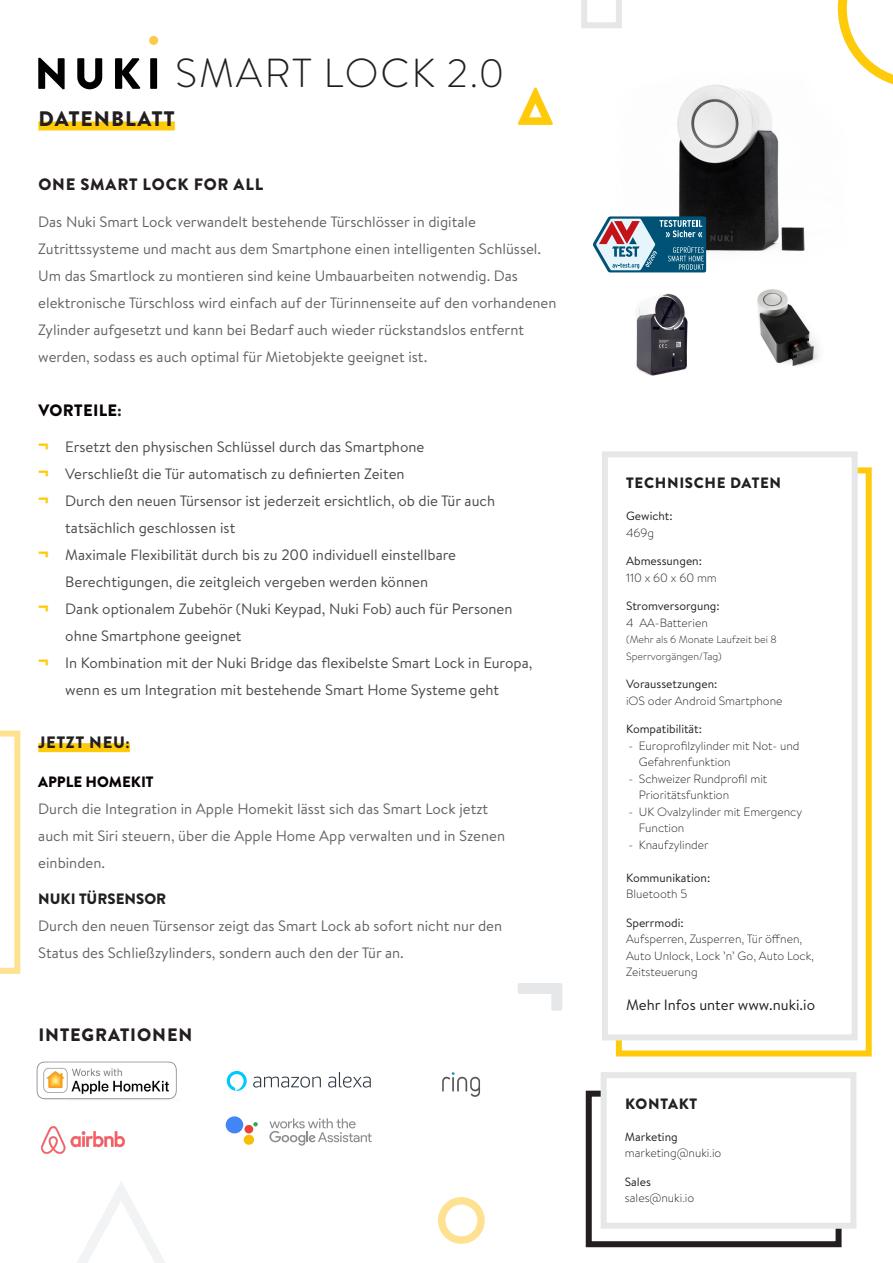
<style>
.page{position:relative;width:893px;height:1263px;background:#fff}
.page>*{position:absolute;margin:0;border:0;box-sizing:border-box;transform-origin:0 0}
.t1{font:900 52.5px "Brandon Grotesque";color:#feca0a}
.t2{font:300 40.5px "Brandon Grotesque";letter-spacing:.05em;color:#231f20}
.t3{font:900 21px "Brandon Grotesque";letter-spacing:.05em;color:#231f20}
.t4{font:900 18px "Brandon Grotesque";letter-spacing:.05em;color:#231f20}
.t5{font:900 16.5px "Brandon Grotesque";letter-spacing:.05em;color:#231f20}
.t6{font:900 16.5px "Brandon Grotesque";letter-spacing:.02em;color:#080302}
.t7{font:15px/27px "Brandon Text";color:#636366}
.t8{font:15px/27px "Brandon Text";color:#4b4948}
.t9{font:15px "Brandon Text";color:#231f20}
.t10{font:900 15px "Brandon Grotesque";letter-spacing:.04em;color:#231f20}
.t11{font:900 15px "Brandon Grotesque";color:#231f20}
.t12{font:900 15px "Brandon Grotesque";color:#080302}
.t13{font:300 12px/16.5px "Brandon Text";color:#231f20}
.t14{font:12px "Brandon Text";color:#231f20}
.t15{font:300 10.5px/16.5px "Brandon Text";color:#231f20}
.s1{font-size:18px;color:#231f20}
.s2{font-family:"Brandon Grotesque";font-weight:900;font-size:21px;color:#feca0a}
</style>
<div class="page">
<img style="left:677px;top:85px;width:128px;height:186px">
<img style="left:636px;top:293px;width:52px;height:83px">
<img style="left:757px;top:289px;width:62px;height:78px">
<svg style="left:593px;top:216px;width:113px;height:57px;background:#6c8ea3"></svg>
<div style="left:616px;top:467px;width:256px;height:589px;border:6px solid #feca0a"></div>
<svg style="left:38px;top:58px;width:27px;height:31px"></svg>
<svg style="left:77px;top:58px;width:25px;height:31px"></svg>
<svg style="left:115px;top:58px;width:25px;height:31px"></svg>
<div style="left:150px;top:58px;width:7px;height:31px;background:#000001"></div>
<div style="left:149px;top:36px;width:9px;height:9px;background:#fec94a;border-radius:50%"></div>
<div style="left:38px;top:121px;width:137px;height:9px;background:#feca0a"></div>
<div style="left:38px;top:743px;width:92px;height:9px;background:#feca0a"></div>
<div style="left:602px;top:451px;width:256px;height:589px;background:#fff;border:6px solid #e6e7e9"></div>
<div style="left:586px;top:1091px;width:256px;height:156px;border:6px solid #231f20"></div>
<div style="left:601px;top:1072px;width:255px;height:157px;background:#fff;border:6px solid #e6e7e9"></div>
<svg style="left:518px;top:983px;width:44px;height:28px"></svg>
<div style="left:438px;top:1197px;width:47px;height:47px;border:8px solid #ffe192;border-radius:50%"></div>
<svg style="left:77px;top:1182px;width:88px;height:81px"></svg>
<svg style="left:838px;top:0;width:55px;height:85px"></svg>
<svg style="left:0;top:730px;width:20px;height:244px"></svg>
<svg style="left:581px;top:0;width:41px;height:28px"></svg>
<svg style="left:227px;top:1071px;width:20px;height:20px"></svg>
<svg style="left:253px;top:1072px;width:118px;height:16px"></svg>
<img style="left:41px;top:1127px;width:84px;height:26px">
<img style="left:442px;top:1072px;width:39px;height:24px">
<svg style="left:269px;top:1118px;width:103px;height:27px"></svg>
<div style="left:226px;top:1116px;width:17px;height:17px;background:#4285f5;border-radius:50%"></div>
<div style="left:244px;top:1125px;width:9px;height:8px;background:#eb4236;border-radius:50%"></div>
<div style="left:244px;top:1135px;width:10px;height:10px;background:#fabd05;border-radius:50%"></div>
<svg style="left:253px;top:1122px;width:5px;height:4px"></svg>
<img style="left:36px;top:1061px;width:141px;height:39px">
<p class="t2" style="left:175px;top:46px;width:331px">SMART LOCK 2.0</p>
<p class="t3" style="left:38px;top:104px;width:138px">DATENBLATT</p>
<p class="t1" style="left:517px;top:70px;width:39px">∆</p>
<p class="t5" style="left:38px;top:172px;width:226px">ONE SMART LOCK FOR ALL</p>
<p class="t7" style="left:38px;top:208px;width:520px">Das Nuki Smart Lock verwandelt bestehende Türschlösser in digitale Zutrittssysteme und macht aus dem Smartphone einen intelligenten Schlüssel.<br>Um das Smartlock zu montieren sind keine Umbauarbeiten notwendig. Das elektronische Türschloss wird einfach auf der Türinnenseite auf den vorhandenen Zylinder aufgesetzt und kann bei Bedarf auch wieder rückstandslos entfernt werden, sodass es auch optimal für Mietobjekte geeignet ist.</p>
<p class="t6" style="left:38px;top:399px;width:85px">VORTEILE<span class="s1">:</span></p>
<p class="t8" style="left:38px;top:433px;width:388px"><span class="s2">¬</span> Ersetzt den physischen Schlüssel durch das Smartphone</p>
<p class="t8" style="left:38px;top:460px;width:368px"><span class="s2">¬</span> Verschließt die Tür automatisch zu definierten Zeiten</p>
<p class="t8" style="left:65px;top:487px;width:431px;text-indent:-27px"><span class="s2">¬</span> Durch den neuen Türsensor ist jederzeit ersichtlich, ob die Tür auch tatsächlich geschlossen ist</p>
<p class="t8" style="left:38px;top:541px;width:419px;text-align:center"><span class="s2">¬</span> Maximale Flexibilität durch bis zu 200 individuell einstellbare<br>Berechtigungen, die zeitgleich vergeben werden können</p>
<p class="t8" style="left:65px;top:595px;width:449px;text-indent:-27px"><span class="s2">¬</span> Dank optionalem Zubehör (Nuki Keypad, Nuki Fob) auch für Personen ohne Smartphone geeignet</p>
<p class="t8" style="left:38px;top:649px;width:496px;text-align:center"><span class="s2">¬</span> In Kombination mit der Nuki Bridge das flexibelste Smart Lock in Europa, wenn es um Integration mit bestehende Smart Home Systeme geht</p>
<p class="t5" style="left:38px;top:730px;width:93px">JETZT NEU:</p>
<p class="t12" style="left:38px;top:771px;width:117px">APPLE HOMEKIT</p>
<p class="t7" style="left:38px;top:795px;width:468px">Durch die Integration in Apple Homekit lässt sich das Smart Lock jetzt auch mit Siri steuern, über die Apple Home App verwalten und in Szenen einbinden.</p>
<p class="t11" style="left:38px;top:888px;width:129px">NUKI TÜRSENSOR</p>
<p class="t7" style="left:38px;top:912px;width:465px">Durch den neuen Türsensor zeigt das Smart Lock ab sofort nicht nur den<br>Status des Schließzylinders, sondern auch den der Tür an.</p>
<p class="t4" style="left:38px;top:1022px;width:156px">INTEGRATIONEN</p>
<p class="t10" style="left:626px;top:472px;width:156px">TECHNISCHE DATEN</p>
<p class="t14" style="left:626px;top:508px;width:48px">Gewicht:</p>
<p class="t13" style="left:626px;top:524px;width:29px">469g</p>
<p class="t14" style="left:626px;top:553px;width:77px">Abmessungen:</p>
<p class="t13" style="left:626px;top:569px;width:92px">110 x 60 x 60 mm</p>
<p class="t14" style="left:626px;top:598px;width:95px">Stromversorgung:</p>
<p class="t13" style="left:626px;top:614px;width:83px">4 AA-Batterien</p>
<p class="t15" style="left:626px;top:631px;width:152px">(Mehr als 6 Monate Laufzeit bei 8<br>Sperrvorgängen/Tag)</p>
<p class="t14" style="left:626px;top:676px;width:93px">Voraussetzungen:</p>
<p class="t13" style="left:626px;top:692px;width:158px">iOS oder Android Smartphone</p>
<p class="t14" style="left:626px;top:721px;width:77px">Kompatibilität:</p>
<p class="t13" style="left:639px;top:737px;width:162px;text-indent:-10px">- Europrofilzylinder mit Not- und<br>Gefahrenfunktion</p>
<p class="t13" style="left:639px;top:770px;width:130px;text-indent:-10px">- Schweizer Rundprofil mit<br>Prioritätsfunktion</p>
<p class="t13" style="left:639px;top:803px;width:165px;text-indent:-10px">- UK Ovalzylinder mit Emergency<br>Function</p>
<p class="t13" style="left:628px;top:836px;width:82px">- Knaufzylinder</p>
<p class="t14" style="left:626px;top:869px;width:86px">Kommunikation:</p>
<p class="t13" style="left:626px;top:885px;width:63px">Bluetooth 5</p>
<p class="t14" style="left:626px;top:914px;width:59px">Sperrmodi:</p>
<p class="t13" style="left:626px;top:930px;width:189px">Aufsperren, Zusperren, Tür öffnen,<br>Auto Unlock, Lock ’n’ Go, Auto Lock,<br>Zeitsteuerung</p>
<p class="t9" style="left:626px;top:995px;width:190px">Mehr Infos unter www.nuki.io</p>
<p class="t10" style="left:625px;top:1093px;width:74px">KONTAKT</p>
<p class="t14" style="left:625px;top:1128px;width:54px">Marketing</p>
<p class="t13" style="left:625px;top:1144px;width:98px">marketing@nuki.io</p>
<p class="t14" style="left:625px;top:1173px;width:28px">Sales</p>
<p class="t13" style="left:625px;top:1189px;width:71px">sales@nuki.io</p>
</div>
